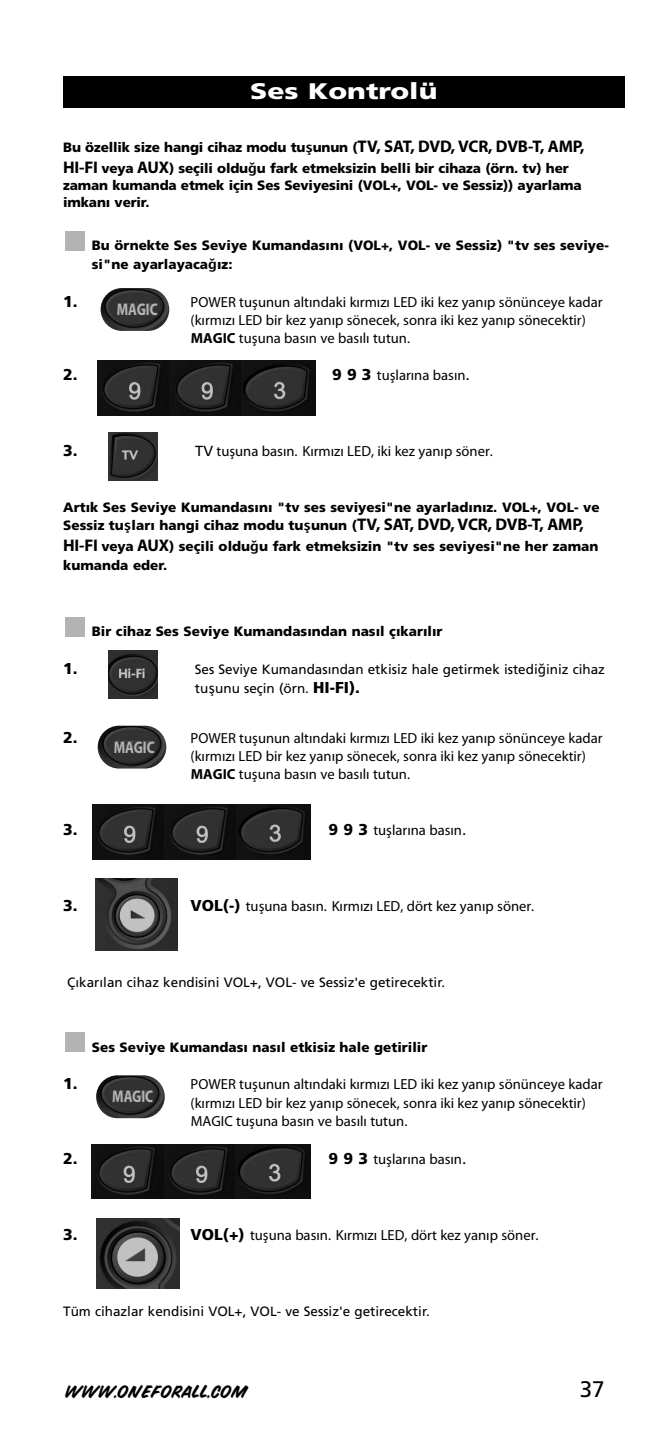
<style>
.page{position:relative;width:672px;height:1439px;background:#fff}
.page>*{position:absolute;margin:0;border:0;box-sizing:border-box;transform-origin:0 0}
.t1{font:900 22.5px "Frutiger";color:#fff;scale:1.25 1}
.t2{font:22.5px "Frutiger";color:#000}
.t3{font:700 16.88px "Myriad Pro";color:#b4b4b4;scale:.8 1}
.t4{font:900 15.75px "Frutiger";color:#000}
.t5{font:14.62px/18px "Myriad Pro";color:#000}
.t6{font:900 13.5px/20.2px "Frutiger";color:#000}
.t7{font:13.5px/18.9px "Frutiger";color:#000}
.t8{font:13.5px "Snyder Speed";letter-spacing:.035em;color:#000}
.s1{font-family:"Lucida Grande";font-weight:700}
.s2{font-family:"Myriad Pro";font-weight:700;font-size:16.88px}
.s3{font-weight:700}
.s4{font-family:"Frutiger";font-weight:900;font-size:15.75px}
.s5{font-family:"Frutiger";font-size:15.75px}
.s6{font-family:"Frutiger"}
.s7{font-family:"Lucida Grande"}
.s8{font-weight:900;font-size:15.75px}
</style>
<div class="page">
<div style="left:65px;top:1032px;width:20px;height:19px;background:#b3b3b3"></div>
<div style="left:65px;top:617px;width:20px;height:19px;background:#b3b3b3"></div>
<div style="left:65px;top:231px;width:20px;height:19px;background:#b3b3b3"></div>
<img style="left:97px;top:361px;width:73px;height:54px">
<img style="left:170px;top:361px;width:71px;height:54px">
<img style="left:241px;top:361px;width:75px;height:54px">
<img style="left:108px;top:432px;width:50px;height:49px">
<img style="left:92px;top:804px;width:144px;height:55px">
<img style="left:236px;top:804px;width:75px;height:55px">
<img style="left:95px;top:878px;width:83px;height:72px">
<img style="left:108px;top:650px;width:50px;height:49px">
<img style="left:96px;top:1218px;width:83px;height:70px">
<img style="left:92px;top:1144px;width:72px;height:54px">
<img style="left:164px;top:1144px;width:72px;height:54px">
<img style="left:236px;top:1144px;width:74px;height:54px">
<div style="left:63px;top:76px;width:561px;height:32px;background:#000"></div>
<img style="left:96px;top:1075px;width:69px;height:43px;border-radius:21px">
<img style="left:98px;top:725px;width:68px;height:43px;border-radius:21px">
<img style="left:101px;top:288px;width:68px;height:43px;border-radius:21px">
<h1 class="t1" style="left:250px;top:82px;width:151px">Ses Kontrolü</h1>
<p class="t6" style="left:63px;top:139px;width:523px">Bu özellik size hangi cihaz modu tu<span class="s1">ş</span>unun (<span class="s2">TV, SAT, DVD, VCR, DVB-T, AMP,<br>HI-FI</span> veya <span class="s2">AUX</span>) seçili oldu<span class="s1">ğ</span>u fark etmeksizin belli bir cihaza (örn. tv) her</p>
<p class="t6" style="left:63px;top:179px;width:520px;line-height:16.2px">zaman kumanda etmek için Ses Seviyesini (VOL+, VOL- ve Sessiz)) ayarlama imkanı verir.</p>
<p class="t6" style="left:92px;top:237px;width:518px;line-height:18.9px">Bu örnekte Ses Seviye Kumandasını (VOL+, VOL- ve Sessiz) "tv ses seviye&shy;si"ne ayarlayaca<span class="s1">ğ</span>ız:</p>
<p class="t4" style="left:63px;top:295px;width:16px">1.</p>
<p class="t5" style="left:191px;top:294px;width:413px">POWER tuşunun altındaki kırmızı LED iki kez yanıp sönünceye kadar (kırmızı LED bir kez yanıp sönecek, sonra iki kez yanıp sönecektir)<br><span class="s3">MAGIC</span> tuşuna basın ve basılı tutun.</p>
<p class="t4" style="left:63px;top:368px;width:16px">2.</p>
<p class="t5" style="left:332px;top:367px;width:139px"><span class="s4">9 9 3</span> tuşlarına basın<span class="s5">.</span></p>
<p class="t3" style="left:117px;top:303px;width:53px">MAGIC</p>
<p class="t4" style="left:63px;top:444px;width:16px">3.</p>
<p class="t5" style="left:195px;top:443px;width:299px"><span class="s6">TV</span> tuşuna basın. Kırmızı LED, iki kez yanıp söner.</p>
<p class="t6" style="left:63px;top:498px;width:538px;line-height:18.7px">Artık Ses Seviye Kumandasını "tv ses seviyesi"ne ayarladınız. VOL+, VOL- ve<br>Sessiz tu<span class="s1">ş</span>ları hangi cihaz modu tu<span class="s1">ş</span>unun (<span class="s2">TV, SAT, DVD, VCR, DVB-T, AMP,</span></p>
<p class="t6" style="left:63px;top:537px;width:537px;line-height:19.3px"><span class="s2">HI-FI</span> veya <span class="s2">AUX</span>) seçili oldu<span class="s1">ğ</span>u fark etmeksizin "tv ses seviyesi"ne her zaman kumanda eder.</p>
<p class="t6" style="left:92px;top:622px;width:352px">Bir cihaz Ses Seviye Kumandasından nasıl çıkarılır</p>
<p class="t4" style="left:63px;top:662px;width:16px">1.</p>
<p class="t7" style="left:195px;top:661px;width:412px">Ses Seviye Kumandasından etkisiz hale getirmek istedi<span class="s7">ğ</span>iniz cihaz tu<span class="s7">ş</span>unu seçin (örn. <span class="s8">HI-FI).</span></p>
<p class="t4" style="left:63px;top:731px;width:16px">2.</p>
<p class="t5" style="left:191px;top:730px;width:413px">POWER tuşunun altındaki kırmızı LED iki kez yanıp sönünceye kadar (kırmızı LED bir kez yanıp sönecek, sonra iki kez yanıp sönecektir)<br><span class="s3">MAGIC</span> tuşuna basın ve basılı tutun.</p>
<p class="t3" style="left:114px;top:740px;width:53px">MAGIC</p>
<p class="t4" style="left:63px;top:823px;width:16px">3.</p>
<p class="t5" style="left:329px;top:822px;width:139px"><span class="s4">9 9 3</span> tuşlarına basın<span class="s5">.</span></p>
<p class="t4" style="left:63px;top:899px;width:16px">3.</p>
<p class="t5" style="left:191px;top:898px;width:345px"><span class="s4">VOL(-)</span> tuşuna basın. Kırmızı LED, dört kez yanıp söner.</p>
<p class="t7" style="left:67px;top:974px;width:379px">Çıkarılan cihaz kendisini VOL+, VOL- ve Sessiz'e getirecektir.</p>
<p class="t6" style="left:92px;top:1037px;width:337px">Ses Seviye Kumandası nasıl etkisiz hale getirilir</p>
<p class="t4" style="left:63px;top:1077px;width:16px">1.</p>
<p class="t5" style="left:191px;top:1076px;width:413px">POWER tuşunun altındaki kırmızı LED iki kez yanıp sönünceye kadar (kırmızı LED bir kez yanıp sönecek, sonra iki kez yanıp sönecektir)<br>MAGIC tuşuna basın ve basılı tutun.</p>
<p class="t4" style="left:63px;top:1152px;width:16px">2.</p>
<p class="t5" style="left:329px;top:1151px;width:139px"><span class="s4">9 9 3</span> tuşlarına basın<span class="s5">.</span></p>
<p class="t3" style="left:112px;top:1090px;width:53px">MAGIC</p>
<p class="t4" style="left:63px;top:1228px;width:16px">3.</p>
<p class="t5" style="left:191px;top:1227px;width:349px"><span class="s4">VOL(+)</span> tuşuna basın. Kırmızı LED, dört kez yanıp söner.</p>
<p class="t7" style="left:63px;top:1303px;width:368px">Tüm cihazlar kendisini VOL+, VOL- ve Sessiz'e getirecektir.</p>
<p class="t8" style="left:65px;top:1384px;width:184px">WWW.ONEFORALL.COM</p>
<h1 class="t2" style="left:580px;top:1379px;width:27px">37</h1>
</div>
